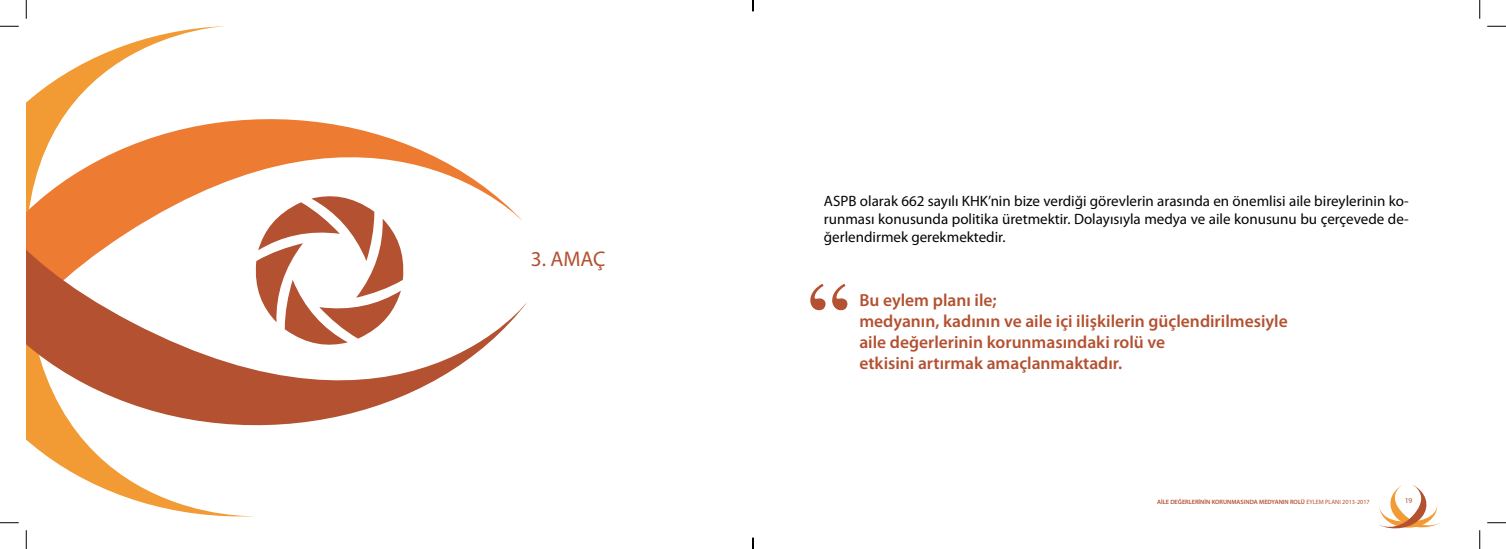
<style>
.page{position:relative;width:1506px;height:549px;background:#fff}
.page>*{position:absolute;margin:0;border:0;box-sizing:border-box;transform-origin:0 0}
.t1{font:108.25px "Times";color:#b35131}
.t2{font:21.25px "Myriad Pro";color:#b35131}
.t3{font:600 17.5px/21px "Myriad Pro";color:#b35131}
.t4{font:15px/18px "Myriad Pro";color:#040503;text-align:justify}
.t5{font:7.5px "Myriad Pro";color:#b35131}
.t6{font:600 6.25px "Myriad Pro";color:#b35131}
.s1{font-weight:400}
</style>
<div class="page">
<svg style="left:1379px;top:485px;width:61px;height:44px"></svg>
<svg style="left:58px;top:464px;width:195px;height:53px"></svg>
<svg style="left:26px;top:26px;width:501px;height:438px"></svg>
<svg style="left:253px;top:194px;width:152px;height:153px"></svg>
<svg style="left:0;top:25px;width:19px;height:2px"></svg>
<svg style="left:1487px;top:25px;width:18px;height:2px"></svg>
<svg style="left:0;top:522px;width:19px;height:1px"></svg>
<svg style="left:1487px;top:522px;width:18px;height:1px"></svg>
<svg style="left:25px;top:0;width:2px;height:19px"></svg>
<svg style="left:25px;top:530px;width:2px;height:19px"></svg>
<svg style="left:1479px;top:0;width:1px;height:19px"></svg>
<svg style="left:1479px;top:530px;width:1px;height:19px"></svg>
<svg style="left:752px;top:537px;width:1px;height:12px"></svg>
<h2 class="t2" style="left:531px;top:246px;width:76px">3. AMAÇ</h2>
<p class="t4" style="left:823px;top:192px;width:586px">ASPB olarak 662 sayılı KHK’nin bize verdiği görevlerin arasında en önemlisi aile bireylerinin ko&shy;runması konusunda politika üretmektir. Dolayısıyla medya ve aile konusunu bu çerçevede de&shy;ğerlendirmek gerekmektedir.</p>
<h1 class="t1" style="left:800px;top:219px;width:59px">‘‘</h1>
<p class="t3" style="left:859px;top:289px;width:430px">Bu eylem planı ile;<br>medyanın, kadının ve aile içi ilişkilerin güçlendirilmesiyle aile değerlerinin korunmasındaki rolü ve</p>
<p class="t3" style="left:859px;top:352px;width:264px">etkisini artırmak amaçlanmaktadır.</p>
<p class="t6" style="left:1157px;top:498px;width:214px">AİLE DEĞERLERİNİN KORUNMASINDA MEDYANIN ROLÜ <span class="s1">EYLEM PLANI 2013-2017</span></p>
<p class="t5" style="left:1404px;top:495px;width:9px">19</p>
</div>
